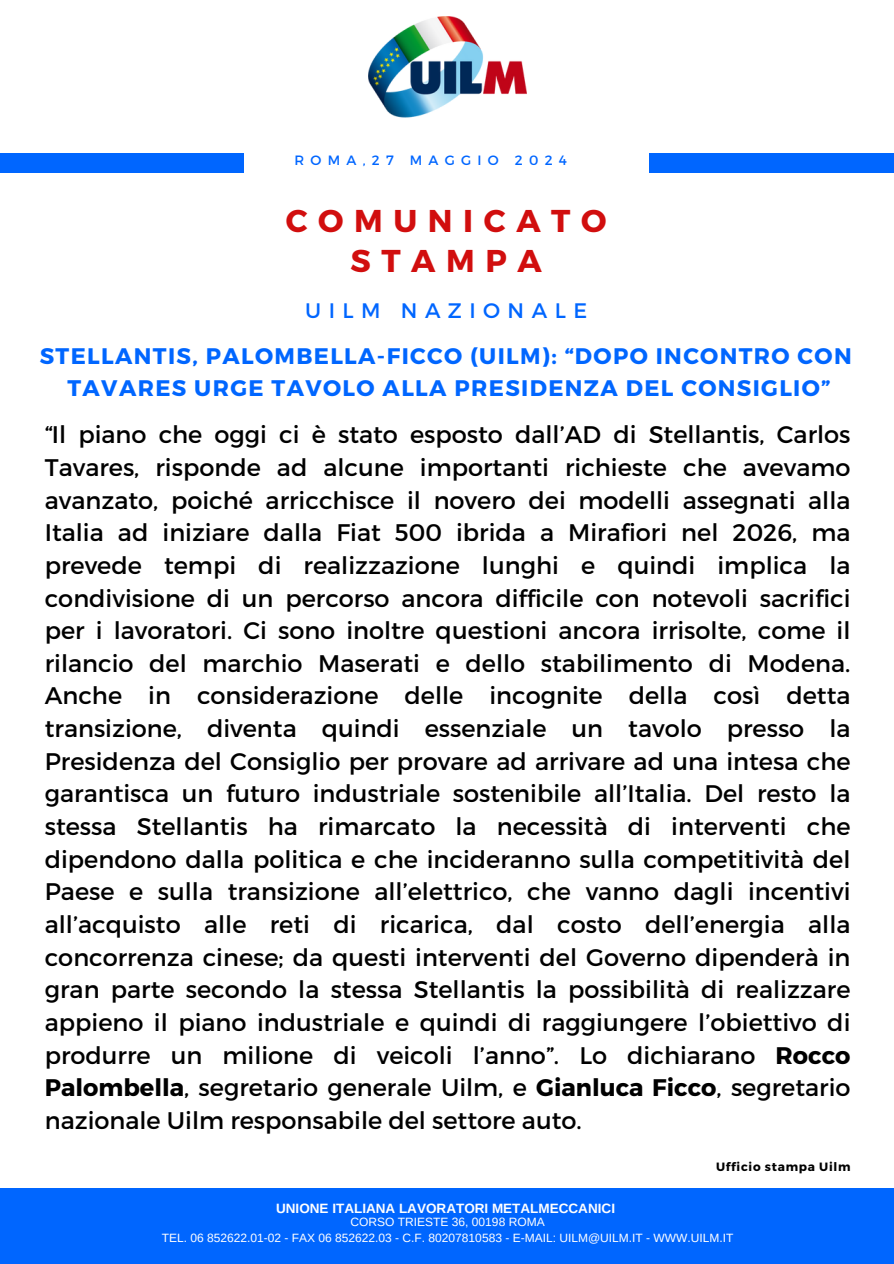
<style>
.page{position:relative;width:894px;height:1264px;background:#fff}
.page>*{position:absolute;margin:0;border:0;box-sizing:border-box;transform-origin:0 0}
.t1{font:700 31.5px/40.5px "Montserrat";letter-spacing:.335em;color:#d10e0e;text-align:center}
.t2{font:24px/32.7px "Montserrat";color:#000;text-align:justify}
.t3{font:700 22.5px/31.5px "Montserrat";letter-spacing:.06em;color:#06f;text-align:center}
.t4{font:21px "Montserrat";letter-spacing:.355em;color:#06f}
.t5{font:700 13.5px "Arimo";color:#fff}
.t6{font:13.5px "Montserrat";letter-spacing:.465em;color:#06f}
.t7{font:12px "Arimo";color:#fff}
.t8{font:700 12px "Montserrat";letter-spacing:.06em;color:#000}
.s1{font-weight:700}
</style>
<div class="page">
<div style="left:0;top:153px;width:243px;height:20px;background:#06f"></div>
<div style="left:648px;top:153px;width:245px;height:19px;background:#06f"></div>
<img style="left:368px;top:16px;width:159px;height:102px">
<div style="left:0;top:1187px;width:893px;height:76px;background:#06f"></div>
<p class="t6" style="left:294px;top:152px;width:274px">ROMA,27 MAGGIO 2024</p>
<h2 class="t1" style="left:286px;top:199px;width:322px">COMUNICATO<br>STAMPA</h2>
<h3 class="t4" style="left:305px;top:297px;width:283px">UILM NAZIONALE</h3>
<h1 class="t3" style="left:40px;top:339px;width:813px">STELLANTIS, PALOMBELLA-FICCO (UILM): “DOPO INCONTRO CON<br>TAVARES URGE TAVOLO ALLA PRESIDENZA DEL CONSIGLIO”</h1>
<h4 class="t2" style="left:45px;top:417px;width:807px">“Il piano che oggi ci è stato esposto dall’AD di Stellantis, Carlos Tavares, risponde ad alcune importanti richieste che avevamo avanzato, poiché arricchisce il novero dei modelli assegnati alla Italia ad iniziare dalla Fiat 500 ibrida a Mirafiori nel 2026, ma prevede tempi di realizzazione lunghi e quindi implica la condivisione di un percorso ancora difficile con notevoli sacrifici per i lavoratori. Ci sono inoltre questioni ancora irrisolte, come il rilancio del marchio Maserati e dello stabilimento di Modena.<br>Anche in considerazione delle incognite della così detta transizione, diventa quindi essenziale un tavolo presso la Presidenza del Consiglio per provare ad arrivare ad una intesa che garantisca un futuro industriale sostenibile all’Italia. Del resto la stessa Stellantis ha rimarcato la necessità di interventi che dipendono dalla politica e che incideranno sulla competitività del Paese e sulla transizione all’elettrico, che vanno dagli incentivi all’acquisto alle reti di ricarica, dal costo dell’energia alla concorrenza cinese; da questi interventi del Governo dipenderà in gran parte secondo la stessa Stellantis la possibilità di realizzare appieno il piano industriale e quindi di raggiungere l’obiettivo di produrre un milione di veicoli l’anno”. Lo dichiarano <span class="s1">Rocco Palombella</span>, segretario generale Uilm, e <span class="s1">Gianluca Ficco</span>, segretario nazionale Uilm responsabile del settore auto.</h4>
<p class="t8" style="left:716px;top:1158px;width:136px">Ufficio stampa Uilm</p>
<p class="t5" style="left:276px;top:1200px;width:340px">UNIONE ITALIANA LAVORATORI METALMECCANICI</p>
<h5 class="t7" style="left:350px;top:1214px;width:195px">CORSO TRIESTE 36, 00198 ROMA</h5>
<p class="t7" style="left:162px;top:1230px;width:573px">TEL. 06 852622.01-02 - FAX 06 852622.03 - C.F. 80207810583 - E-MAIL: UILM@UILM.IT - WWW.UILM.IT</p>
</div>
